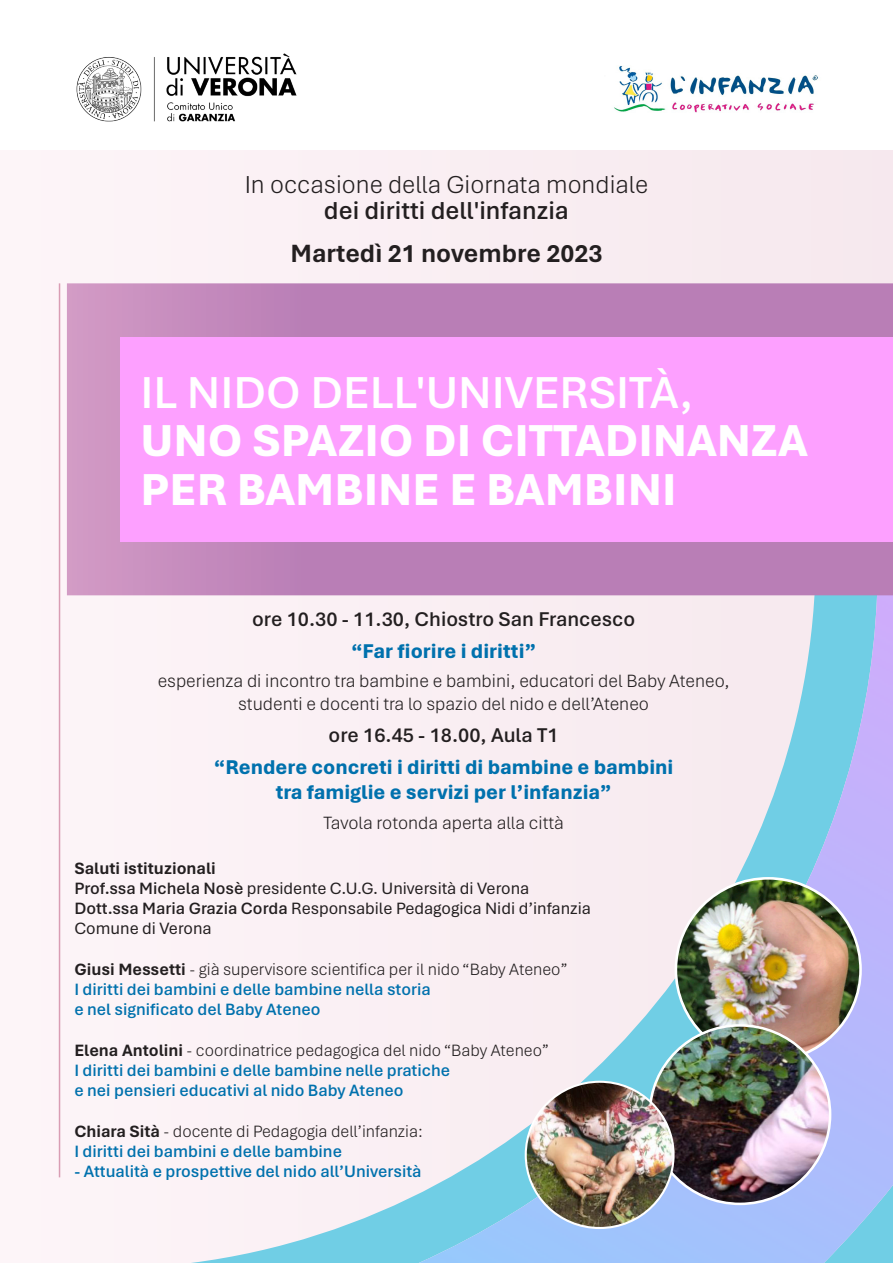
<style>
.page{position:relative;width:893px;height:1263px;background:#fff}
.page>*{position:absolute;margin:0;border:0;box-sizing:border-box;transform-origin:0 0}
.t1{font:800 47.1px "Aptos";color:#fff}
.t2{font:600 47.1px "Aptos";color:#fff}
.t3{font:700 26.25px "Aptos";color:#231f20}
.t4{font:300 25.8px "Aptos";color:#231f20}
.t5{font:600 25.8px "Aptos";color:#231f20}
.t6{font:800 21px/25.2px "Aptos";color:#0071ad;text-align:center}
.t7{font:600 21px "Aptos";color:#231f20}
.t8{font:300 18.75px "Aptos";color:#231f20}
.t9{font:600 17.25px "Aptos";color:#0071ad}
.t10{font:300 17.25px "Aptos";color:#231f20}
.t11{font:17.25px "Aptos";color:#231f20}
.t12{font:700 17.25px "Aptos";color:#231f20}
.s1{font-weight:600}
.s2{font-weight:700}
</style>
<div class="page">
<div style="left:0;top:151px;width:893px;height:1112px;background:#fcf3f7"></div>
<svg style="left:191px;top:595px;width:228px;height:668px"></svg>
<img style="left:419px;top:595px;width:474px;height:668px">
<svg style="left:67px;top:283px;width:826px;height:312px;background:#bf85ba"></svg>
<div style="left:121px;top:337px;width:772px;height:204px;background:#fda0ff"></div>
<img style="left:76px;top:53px;width:221px;height:69px">
<img style="left:614px;top:66px;width:204px;height:47px">
<hr style="left:59px;top:283px;width:1px;height:894px;background:#d99db4">
<img style="left:676px;top:878px;width:184px;height:183px">
<img style="left:650px;top:1025px;width:180px;height:179px">
<img style="left:526px;top:1082px;width:148px;height:146px">
<p class="t4" style="left:245px;top:167px;width:405px">In occasione della Giornata mondiale</p>
<p class="t5" style="left:324px;top:193px;width:246px">dei diritti dell'infanzia</p>
<p class="t3" style="left:290px;top:235px;width:313px">Martedì 21 novembre 2023</p>
<p class="t2" style="left:140px;top:360px;width:554px">IL NIDO DELL'UNIVERSITÀ,</p>
<p class="t1" style="left:140px;top:409px;width:669px">UNO SPAZIO DI CITTADINANZA</p>
<p class="t1" style="left:140px;top:457px;width:538px">PER BAMBINE E BAMBINI</p>
<p class="t7" style="left:252px;top:604px;width:384px">ore 10.30 - 11.30, Chiostro San Francesco</p>
<p class="t6" style="left:351px;top:638px;width:187px">“Far fiorire i diritti”</p>
<p class="t8" style="left:158px;top:668px;width:573px">esperienza di incontro tra bambine e bambini, educatori del Baby Ateneo,</p>
<p class="t8" style="left:238px;top:691px;width:412px">studenti e docenti tra lo spazio del nido e dell’Ateneo</p>
<p class="t7" style="left:329px;top:720px;width:232px">ore 16.45 - 18.00, Aula T1</p>
<p class="t6" style="left:214px;top:754px;width:461px">“Rendere concreti i diritti di bambine e bambini tra famiglie e servizi per l’infanzia”</p>
<p class="t8" style="left:324px;top:810px;width:242px">Tavola rotonda aperta alla città</p>
<p class="t12" style="left:74px;top:856px;width:143px">Saluti istituzionali</p>
<p class="t11" style="left:74px;top:876px;width:457px"><span class="s1">Prof.ssa Michela Nosè</span> presidente C.U.G. Università di Verona</p>
<p class="t11" style="left:74px;top:897px;width:518px"><span class="s1">Dott.ssa Maria Grazia Corda</span> Responsabile Pedagogica Nidi d’infanzia</p>
<p class="t11" style="left:74px;top:917px;width:139px">Comune di Verona</p>
<p class="t10" style="left:74px;top:957px;width:495px"><span class="s2">Giusi Messetti</span> - già supervisore scientifica per il nido “Baby Ateneo”</p>
<p class="t9" style="left:74px;top:978px;width:358px">I diritti dei bambini e delle bambine nella storia</p>
<p class="t9" style="left:74px;top:998px;width:248px">e nel significato del Baby Ateneo</p>
<p class="t10" style="left:74px;top:1038px;width:476px"><span class="s2">Elena Antolini</span> - coordinatrice pedagogica del nido “Baby Ateneo”</p>
<p class="t9" style="left:74px;top:1059px;width:377px">I diritti dei bambini e delle bambine nelle pratiche</p>
<p class="t9" style="left:74px;top:1079px;width:331px">e nei pensieri educativi al nido Baby Ateneo</p>
<p class="t10" style="left:74px;top:1119px;width:350px"><span class="s2">Chiara Sità</span> - docente di Pedagogia dell’infanzia:</p>
<p class="t9" style="left:74px;top:1140px;width:269px">I diritti dei bambini e delle bambine</p>
<p class="t9" style="left:74px;top:1160px;width:349px">- Attualità e prospettive del nido all’Università</p>
</div>
